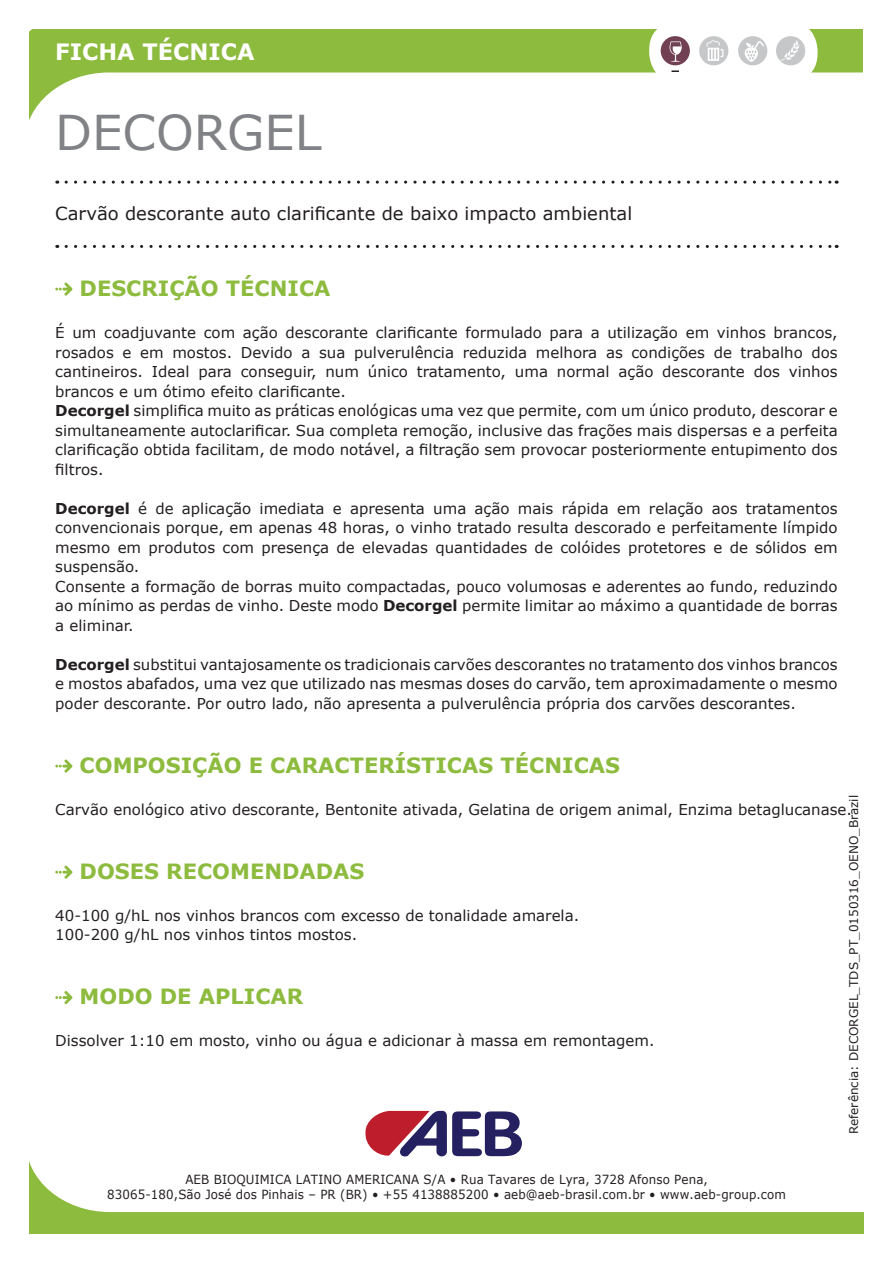
<style>
.page{position:relative;width:893px;height:1263px;background:#fff}
.page>*{position:absolute;margin:0;border:0;box-sizing:border-box;transform-origin:0 0}
.Famiglia{font:48px "Verdana";color:#808285}
.t1{font:700 22.5px "Verdana";color:#fff}
.titoletti_paragrafi{font:700 21px "Verdana";color:#8dbb3e}
.Benefici_prodotto{font:18px "Verdana";color:#231f20}
.testo_ok{font:15px/19.5px "Verdana";color:#231f20;text-align:justify}
.t2{font:12.6px/15.1px "Verdana";letter-spacing:.01em;color:#231f20;text-align:center;scale:.94 1}
.t3{font:12px "Verdana";color:#231f20}
.s1{font-weight:700}
</style>
<div class="page">
<svg style="left:30px;top:1164px;width:834px;height:69px"></svg>
<svg style="left:29px;top:30px;width:834px;height:91px"></svg>
<svg style="left:649px;top:21px;width:167px;height:61px"></svg>
<div style="left:650px;top:22px;width:167px;height:60px;background:#fff;border-radius:28px"></div>
<svg style="left:671px;top:70px;width:8px;height:2px"></svg>
<div style="left:776px;top:36px;width:29px;height:29px;background:#c6c7c8;border-radius:50%"></div>
<svg style="left:780px;top:40px;width:20px;height:21px"></svg>
<div style="left:738px;top:36px;width:29px;height:29px;background:#c6c7c8;border-radius:50%"></div>
<div style="left:661px;top:36px;width:29px;height:29px;background:#724053;border-radius:50%"></div>
<div style="left:699px;top:36px;width:29px;height:29px;background:#c6c7c8;border-radius:50%"></div>
<svg style="left:706px;top:40px;width:17px;height:21px"></svg>
<svg style="left:670px;top:41px;width:12px;height:21px"></svg>
<svg style="left:745px;top:41px;width:19px;height:21px"></svg>
<svg style="left:365px;top:1110px;width:157px;height:47px"></svg>
<svg style="left:66px;top:181px;width:771px;height:3px"></svg>
<svg style="left:66px;top:245px;width:771px;height:3px"></svg>
<svg style="left:55px;top:282px;width:17px;height:14px"></svg>
<svg style="left:55px;top:991px;width:17px;height:13px"></svg>
<svg style="left:55px;top:866px;width:17px;height:13px"></svg>
<svg style="left:55px;top:759px;width:17px;height:14px"></svg>
<h2 class="t1" style="left:55px;top:36px;width:201px">FICHA TÉCNICA</h2>
<p class="Famiglia" style="left:55px;top:100px;width:268px">DECORGEL</p>
<p class="Benefici_prodotto" style="left:55px;top:201px;width:578px">Carvão descorante auto clarificante de baixo impacto ambiental</p>
<p class="titoletti_paragrafi" style="left:80px;top:273px;width:252px">DESCRIÇÃO TÉCNICA</p>
<p class="testo_ok" style="left:55px;top:323px;width:784px">É um coadjuvante com ação descorante clarificante formulado para a utilização em vinhos brancos, rosados e em mostos. Devido a sua pulverulência reduzida melhora as condições de trabalho dos cantineiros. Ideal para conseguir, num único tratamento, uma normal ação descorante dos vinhos brancos e um ótimo efeito clarificante.</p>
<p class="testo_ok" style="left:55px;top:401px;width:784px"><span class="s1">Decorgel</span> simplifica muito as práticas enológicas uma vez que permite, com um único produto, descorar e simultaneamente autoclarificar. Sua completa remoção, inclusive das frações mais dispersas e a perfeita clarificação obtida facilitam, de modo notável, a filtração sem provocar posteriormente entupimento dos filtros.</p>
<p class="testo_ok" style="left:55px;top:498px;width:784px"><span class="s1">Decorgel</span> é de aplicação imediata e apresenta uma ação mais rápida em relação aos tratamentos convencionais porque, em apenas 48 horas, o vinho tratado resulta descorado e perfeitamente límpido mesmo em produtos com presença de elevadas quantidades de colóides protetores e de sólidos em suspensão.</p>
<p class="testo_ok" style="left:55px;top:576px;width:784px">Consente a formação de borras muito compactadas, pouco volumosas e aderentes ao fundo, reduzindo ao mínimo as perdas de vinho. Deste modo <span class="s1">Decorgel</span> permite limitar ao máximo a quantidade de borras a eliminar.</p>
<p class="testo_ok" style="left:55px;top:654px;width:784px"><span class="s1">Decorgel</span> substitui vantajosamente os tradicionais carvões descorantes no tratamento dos vinhos brancos e mostos abafados, uma vez que utilizado nas mesmas doses do carvão, tem aproximadamente o mesmo poder descorante. Por outro lado, não apresenta a pulverulência própria dos carvões descorantes.</p>
<p class="titoletti_paragrafi" style="left:80px;top:750px;width:542px">COMPOSIÇÃO E CARACTERÍSTICAS TÉCNICAS</p>
<p class="t3" style="left:845px;top:1134px;width:341px;rotate:-90deg">RReferênci a: DECORGEL_TDS_PT_0150316_OENO_Brazil</p>
<p class="testo_ok" style="left:55px;top:799px;width:798px">Carvão enológico ativo descorante, Bentonite ativada, Gelatina de origem animal, Enzima betaglucanase.</p>
<p class="titoletti_paragrafi" style="left:80px;top:856px;width:286px">DOSES RECOMENDADAS</p>
<p class="testo_ok" style="left:55px;top:905px;width:525px">40-100 g/hL nos vinhos brancos com excesso de tonalidade amarela.</p>
<p class="testo_ok" style="left:55px;top:925px;width:303px">100-200 g/hL nos vinhos tintos mostos.</p>
<p class="titoletti_paragrafi" style="left:80px;top:982px;width:225px">MODO DE APLICAR</p>
<p class="testo_ok" style="left:55px;top:1031px;width:601px">Dissolver 1:10 em mosto, vinho ou água e adicionar à massa em remontagem.</p>
<p class="t2" style="left:107px;top:1172px;width:724px">AEB BIOQUIMICA LATINO AMERICANA S/A • Rua Tavares de Lyra, 3728 Afonso Pena,<br>83065-180,São José dos Pinhais – PR (BR) • +55 4138885200 • aeb@aeb-brasil.com.br • www.aeb-group.com</p>
</div>
